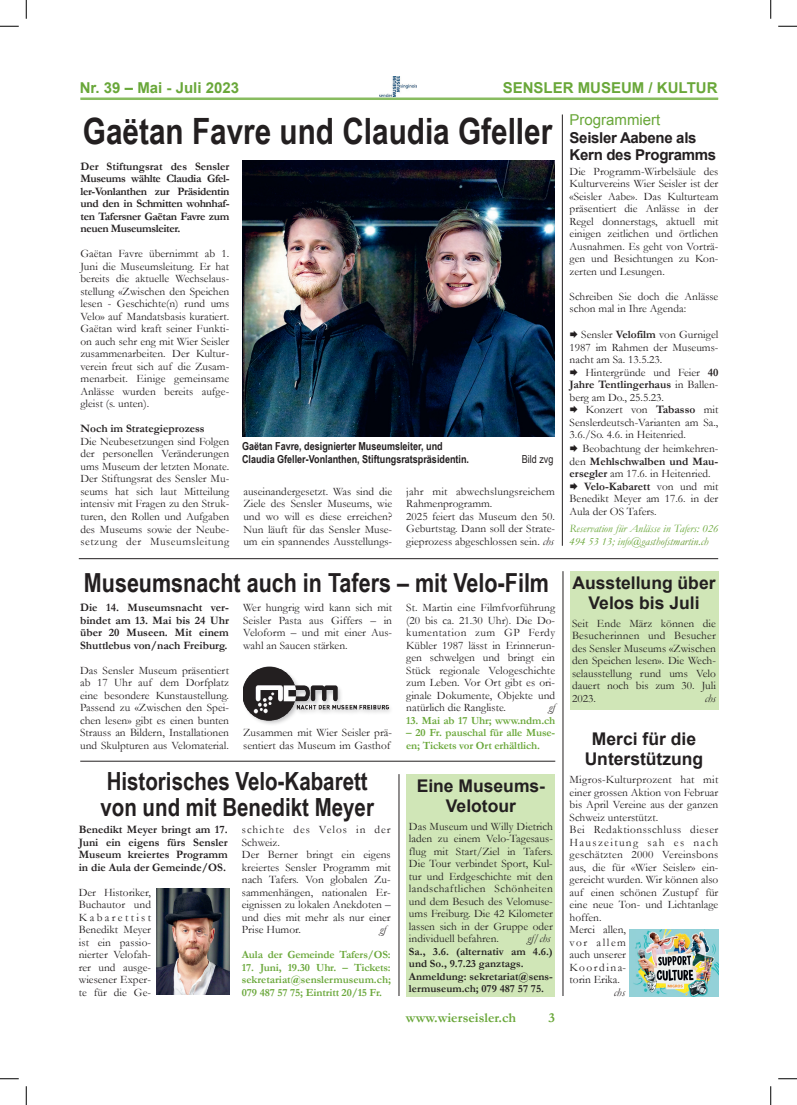
<style>
.page{position:relative;width:797px;height:1105px;background:#fff}
.page>*{position:absolute;margin:0;border:0;box-sizing:border-box;transform-origin:0 0}
.t1{font:700 36.25px "Arial Narrow";color:#231f20}
.t2{font:700 26.25px "Arial Narrow";color:#231f20}
.t3{font:700 25px/25.9px "Arial Narrow";color:#231f20}
.t4{font:700 17.5px/20px "Arial";color:#231f20;text-align:center}
.t5{font:700 15px "Arial";color:#69a739}
.t6{font:700 15px/17.5px "Arial";letter-spacing:-.02em;color:#231f20}
.t7{font:15px "Arial";color:#69a739}
.t8{font:700 13.75px "Garamond";color:#69a739}
.t9{font:11.38px/12.5px "Garamond";color:#231f20;text-align:justify}
.t10{font:700 11.38px/12.5px "Garamond";color:#231f20;text-align:justify}
.t11{font:italic 11.38px "Garamond";color:#231f20}
.t12{font:italic 11.25px/12.5px "Garamond";color:#69a739}
.t13{font:700 11px/12.5px "Garamond";letter-spacing:-.01em;color:#69a739;text-align:justify}
.t14{font:700 11px/12.5px "Garamond";color:#231f20}
.t15{font:700 11px/12.5px "Arial Narrow";color:#231f20}
.t16{font:11px "Arial Narrow";color:#231f20}
.s1{font-style:italic}
.s2{font-weight:700}
.s3{font-weight:400}
.s4{color:#693}
.s5{font-family:"Arial";font-size:17.5px}
</style>
<div class="page">
<hr style="left:80px;top:97px;width:638px;height:3px;background:#88bc60">
<hr style="left:79px;top:558px;width:639px;height:1px;background:#231f20">
<img style="left:379px;top:77px;width:37px;height:20px">
<hr style="left:562px;top:114px;width:1px;height:432px;background:#231f20">
<hr style="left:398px;top:774px;width:1px;height:222px;background:#231f20">
<div style="left:569px;top:571px;width:149px;height:138px;background:#d0e6b7"></div>
<div style="left:406px;top:774px;width:149px;height:222px;background:#d0e6b7"></div>
<hr style="left:80px;top:761px;width:475px;height:1px;background:#231f20">
<img style="left:242px;top:160px;width:312px;height:277px">
<img style="left:243px;top:666px;width:147px;height:58px">
<img style="left:156px;top:888px;width:73px;height:107px">
<hr style="left:562px;top:571px;width:1px;height:425px;background:#231f20">
<img style="left:629px;top:929px;width:89px;height:67px">
<svg style="left:0;top:25px;width:19px;height:2px"></svg>
<svg style="left:778px;top:25px;width:19px;height:2px"></svg>
<svg style="left:0;top:1078px;width:19px;height:1px"></svg>
<svg style="left:778px;top:1078px;width:19px;height:1px"></svg>
<svg style="left:25px;top:0;width:2px;height:19px"></svg>
<svg style="left:25px;top:1086px;width:2px;height:19px"></svg>
<svg style="left:770px;top:0;width:1px;height:19px"></svg>
<svg style="left:770px;top:1086px;width:1px;height:19px"></svg>
<h3 class="t5" style="left:80px;top:78px;width:161px">Nr. 39 – Mai - Juli 2023</h3>
<h3 class="t5" style="left:502px;top:78px;width:216px">SENSLER MUSEUM / KULTUR</h3>
<h1 class="t1" style="left:83px;top:103px;width:471px">Gaëtan Favre und Claudia Gfeller</h1>
<p class="t10" style="left:80px;top:160px;width:151px">Der Stiftungsrat des Sensler Museums wählte Claudia Gfel&shy;ler-Vonlanthen zur Präsidentin und den in Schmitten wohnhaf&shy;ten Tafersner Gaëtan Favre zum neuen Museumsleiter.</p>
<p class="t9" style="left:80px;top:247px;width:150px">Gaëtan Favre übernimmt ab 1.<br>Juni die Museumsleitung. Er hat bereits die aktuelle Wechselaus&shy;stellung «Zwischen den Speichen lesen - Geschichte(n) rund ums Velo» auf Mandatsbasis kuratiert.<br>Gaëtan wird kraft seiner Funkti&shy;on auch sehr eng mit Wier Seisler zusammenarbeiten. Der Kultur&shy;verein freut sich auf die Zusam&shy;menarbeit. Einige gemeinsame Anlässe wurden bereits aufge&shy;gleist (s. unten).</p>
<p class="t10" style="left:80px;top:423px;width:126px">Noch im Strategieprozess</p>
<p class="t9" style="left:80px;top:435px;width:150px">Die Neubesetzungen sind Folgen der personellen Veränderungen ums Museum der letzten Monate.<br>Der Stiftungsrat des Sensler Mu&shy;seums hat sich laut Mitteilung intensiv mit Fragen zu den Struk&shy;turen, den Rollen und Aufgaben des Museums sowie der Neube&shy;setzung der Museumsleitung</p>
<p class="t15" style="left:242px;top:440px;width:228px">Gaëtan Favre, designierter Museumsleiter, und<br>Claudia Gfeller-Vonlanthen, Stiftungsratspräsidentin.</p>
<p class="t16" style="left:522px;top:451px;width:33px">Bild zvg</p>
<p class="t9" style="left:243px;top:485px;width:150px">auseinandergesetzt. Was sind die Ziele des Sensler Museums, wie und wo will es diese erreichen?<br>Nun läuft für das Sensler Muse&shy;um ein spannendes Ausstellungs-</p>
<p class="t9" style="left:406px;top:485px;width:150px;text-align:left">jahr mit abwechslungsreichem<br>Rahmenprogramm.<br>2025 feiert das Museum den 50.<br>Geburtstag. Dann soll der Strate&shy;gieprozess abgeschlossen sein. <span class="s1">chs</span></p>
<h3 class="t7" style="left:569px;top:110px;width:92px">Programmiert</h3>
<h3 class="t6" style="left:569px;top:129px;width:148px">Seisler Aabene als<br>Kern des Programms</h3>
<p class="t9" style="left:569px;top:164px;width:150px">Die Programm-Wirbelsäule des Kulturvereins Wier Seisler ist der «Seisler Aabe». Das Kulturteam präsentiert die Anlässe in der Regel donnerstags, aktuell mit einigen zeitlichen und örtlichen Ausnahmen. Es geht von Vorträ&shy;gen und Besichtungen zu Kon&shy;zerten und Lesungen.</p>
<p class="t9" style="left:569px;top:289px;width:150px">Schreiben Sie doch die Anlässe schon mal in Ihre Agenda:</p>
<p class="t9" style="left:569px;top:328px;width:150px;text-indent:12px">Sensler <span class="s2">Velofilm</span> von Gurnigel 1987 im Rahmen der Museums&shy;nacht am Sa. 13.5.23.</p>
<p class="t9" style="left:569px;top:366px;width:150px;text-indent:16px">Hintergründe und Feier <span class="s2">40<br>Jahre Tentlingerhaus</span> in Ballen&shy;berg am Do., 25.5.23.</p>
<p class="t9" style="left:569px;top:403px;width:150px;text-indent:16px">Konzert von <span class="s2">Tabasso</span> mit Senslerdeutsch-Varianten am Sa., 3.6./So. 4.6. in Heitenried.</p>
<p class="t9" style="left:582px;top:442px;width:137px">Beobachtung der heimkehren-</p>
<p class="t10" style="left:569px;top:455px;width:150px"><span class="s3">den</span> Mehlschwalben und Mau-</p>
<p class="t9" style="left:569px;top:467px;width:143px"><span class="s2">ersegler</span> am 17.6. in Heitenried.</p>
<p class="t10" style="left:584px;top:480px;width:136px">Velo-Kabarett <span class="s3">von und mit</span></p>
<p class="t9" style="left:569px;top:492px;width:150px">Benedikt Meyer am 17.6. in der</p>
<p class="t9" style="left:569px;top:505px;width:88px">Aula der OS Tafers.</p>
<p class="t12" style="left:569px;top:522px;width:150px">Reservation für Anlässe in Tafers: 026<br>494 53 13; info@<span class="s4">gasthofstmartin.ch</span></p>
<h2 class="t2" style="left:84px;top:563px;width:633px">Museumsnacht auch in Tafers – mit Velo-Film <span class="s5">Ausstellung über</span></h2>
<h3 class="t4" style="left:588px;top:594px;width:112px">Velos bis Juli</h3>
<p class="t9" style="left:572px;top:617px;width:145px">Seit Ende März können die Besucherinnen und Besucher des Sensler Museums «Zwischen den Speichen lesen». Die Wech&shy;selausstellung rund ums Velo dauert noch bis zum 30. Juli 2023.</p>
<p class="t9" style="left:243px;top:601px;width:150px">Wer hungrig wird kann sich mit Seisler Pasta aus Giffers – in Veloform – und mit einer Aus&shy;wahl an Saucen stärken.</p>
<p class="t9" style="left:406px;top:601px;width:150px">St. Martin eine Filmfvorführung (20 bis ca. 21.30 Uhr). Die Do&shy;kumentation zum GP Ferdy Kübler 1987 lässt in Erinnerun&shy;gen schwelgen und bringt ein Stück regionale Velogeschichte zum Leben. Vor Ort gibt es ori&shy;ginale Dokumente, Objekte und natürlich die Rangliste.</p>
<p class="t10" style="left:80px;top:601px;width:150px">Die 14. Museumsnacht ver&shy;bindet am 13. Mai bis 24 Uhr über 20 Museen. Mit einem Shuttlebus von/nach Freiburg.</p>
<p class="t9" style="left:80px;top:663px;width:150px">Das Sensler Museum präsentiert ab 17 Uhr auf dem Dorfplatz eine besondere Kunstaustellung.<br>Passend zu «Zwischen den Spei&shy;chen lesen» gibt es einen bunten Strauss an Bildern, Installationen und Skulpturen aus Velomaterial.</p>
<p class="t11" style="left:704px;top:691px;width:13px">chs</p>
<p class="t11" style="left:548px;top:700px;width:8px">gf</p>
<p class="t13" style="left:406px;top:714px;width:150px">13. Mai ab 17 Uhr; www.ndm.ch</p>
<p class="t13" style="left:406px;top:726px;width:150px">– 20 Fr. pauschal für alle Muse&shy;en; Tickets vor Ort erhältlich.</p>
<p class="t9" style="left:243px;top:726px;width:150px">Zusammen mit Wier Seisler prä&shy;sentiert das Museum im Gasthof</p>
<h3 class="t4" style="left:584px;top:729px;width:120px">Merci für die<br>Unterstützung</h3>
<p class="t9" style="left:569px;top:773px;width:150px;text-align:left">Migros-Kulturprozent hat mit einer grossen Aktion von Februar bis April Vereine aus der ganzen<br>Schweiz unterstützt.<br>Bei Redaktionsschluss dieser<br>Hauszeitung sah es nach geschätzten 2000 Vereinsbons aus, die für «Wier Seisler» ein&shy;gereicht wurden. Wir können also auf einen schönen Zustupf für eine neue Ton- und Lichtanlage hoffen.<br>Merci allen,<br>vor allem<br>auch unserer<br>Koordina-<br>torin Erika.</p>
<p class="t11" style="left:614px;top:984px;width:13px">chs</p>
<h3 class="t3" style="left:100px;top:767px;width:275px">Historisches Velo-Kabarett von und mit Benedikt Meyer</h3>
<h3 class="t4" style="left:417px;top:776px;width:130px">Eine Museums-<br>Velotour</h3>
<p class="t9" style="left:409px;top:819px;width:145px">Das Museum und Willy Dietrich laden zu einem Velo-Tagesaus&shy;flug mit Start/Ziel in Tafers.<br>Die Tour verbindet Sport, Kul&shy;tur und Erdgeschichte mit den landschaftlichen Schönheiten und dem Besuch des Velomuse&shy;ums Freiburg. Die 42 Kilometer lassen sich in der Gruppe oder individuell befahren.</p>
<p class="t9" style="left:242px;top:823px;width:150px;text-align:left">schichte des Velos in der<br>Schweiz.<br>Der Berner bringt ein eigens kreiertes Sensler Programm mit nach Tafers. Von globalen Zu&shy;sammenhängen, nationalen Er&shy;eignissen zu lokalen Anekdoten – und dies mit mehr als nur einer<br>Prise Humor.</p>
<p class="t10" style="left:79px;top:823px;width:150px">Benedikt Meyer bringt am 17.<br>Juni ein eigens fürs Sensler Museum kreiertes Programm in die Aula der Gemeinde/OS.</p>
<p class="t9" style="left:79px;top:886px;width:74px">Der Historiker, Buchautor und Kabarettist Benedikt Meyer ist ein passio&shy;nierter Velofah&shy;rer und ausge&shy;wiesener Exper&shy;te für die Ge-</p>
<p class="t11" style="left:380px;top:922px;width:8px">gf</p>
<p class="t13" style="left:242px;top:949px;width:150px">Aula der Gemeinde Tafers/OS:</p>
<p class="t13" style="left:242px;top:961px;width:150px">17. Juni, 19.30 Uhr. – Tickets: sekretariat@senslermuseum.ch; 079 487 57 75; Eintritt 20/15 Fr.</p>
<p class="t11" style="left:527px;top:931px;width:24px">gf/chs</p>
<p class="t14" style="left:409px;top:945px;width:145px">Sa., 3.6. (alternativ am 4.6.) und So., 9.7.23 ganztags.<br>Anmeldung: sekretariat@sens&shy;lermuseum.ch; 079 487 57 75.</p>
<p class="t8" style="left:406px;top:1008px;width:112px">www.wierseisler.ch</p>
<p class="t8" style="left:548px;top:1008px;width:8px">3</p>
</div>
